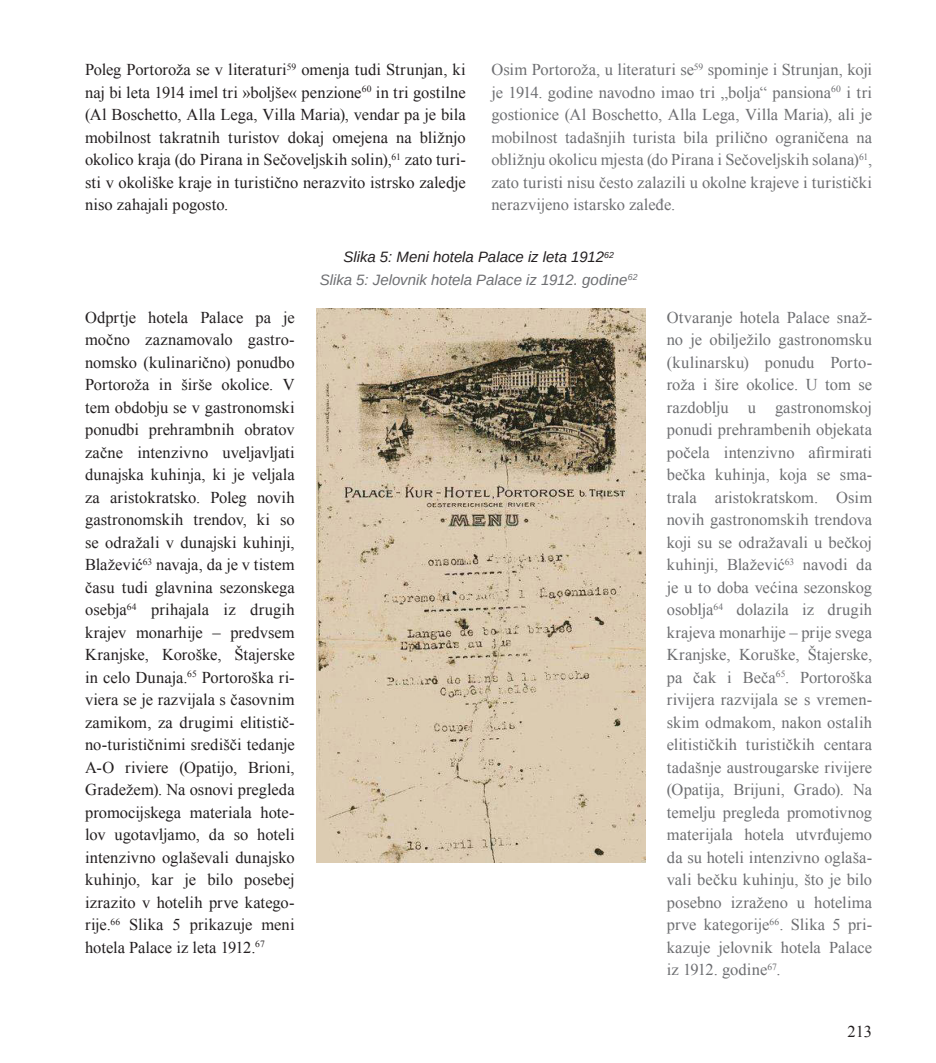
<style>
.page{position:relative;width:936px;height:1063px;background:#fff}
.page>*{position:absolute;margin:0;border:0;box-sizing:border-box;transform-origin:0 0}
.t1{font:16.5px/22.5px "Times New Roman";color:#6d6e71;text-align:justify}
.t2{font:16.5px/22.5px "Times New Roman";color:#231f20;text-align:justify}
.t3{font:italic 15px/22.5px "Arimo";color:#6d6e71;text-align:center}
.s1{color:#231f20}
</style>
<div class="page">
<img style="left:316px;top:308px;width:329px;height:554px">
<p class="t2" style="left:85px;top:58px;width:382px">Poleg Portoroža se v literaturi<sup>59</sup> omenja tudi Strunjan, ki naj bi leta 1914 imel tri »boljše« penzione<sup>60</sup> in tri gostilne (Al Boschetto, Alla Lega, Villa Maria), vendar pa je bila mobilnost takratnih turistov dokaj omejena na bližnjo okolico kraja (do Pirana in Sečoveljskih solin),<sup>61</sup> zato turi&shy;sti v okoliške kraje in turistično nerazvito istrsko zaledje niso zahajali pogosto.</p>
<p class="t1" style="left:491px;top:58px;width:382px">Osim Portoroža, u literaturi se<sup>59</sup> spominje i Strunjan, koji je 1914. godine navodno imao tri „bolja“ pansiona<sup>60</sup> i tri gostionice (Al Boschetto, Alla Lega, Villa Maria), ali je mobilnost tadašnjih turista bila prilično ograničena na obližnju okolicu mjesta (do Pirana i Sečoveljskih solana)<sup>61</sup>, zato turisti nisu često zalazili u okolne krajeve i turistički nerazvijeno istarsko zaleđe.</p>
<p class="t2" style="left:85px;top:306px;width:211px">Odprtje hotela Palace pa je močno zaznamovalo gastro&shy;nomsko (kulinarično) ponudbo Portoroža in širše okolice. V tem obdobju se v gastronomski ponudbi prehrambnih obratov začne intenzivno uveljavljati dunajska kuhinja, ki je veljala za aristokratsko. Poleg novih gastronomskih trendov, ki so se odražali v dunajski kuhinji, Blažević<sup>63</sup> navaja, da je v tistem času tudi glavnina sezonskega osebja<sup>64</sup> prihajala iz drugih krajev monarhije – predvsem Kranjske, Koroške, Štajerske in celo Dunaja.<sup>65</sup> Portoroška ri&shy;viera se je razvijala s časovnim zamikom, za drugimi elitistič&shy;no-turističnimi središči tedanje A-O riviere (Opatijo, Brioni, Gradežem). Na osnovi pregleda promocijskega materiala hote&shy;lov ugotavljamo, da so hoteli intenzivno oglaševali dunajsko kuhinjo, kar je bilo posebej izrazito v hotelih prve katego&shy;rije.<sup>66</sup> Slika 5 prikazuje meni hotela Palace iz leta 1912.<sup>67</sup></p>
<p class="t3" style="left:320px;top:246px;width:319px"><span class="s1">Slika 5: Meni hotela Palace iz leta 1912</span><sup>62<br></sup>Slika 5: Jelovnik hotela Palace iz 1912. godine<sup>62</sup></p>
<p class="t1" style="left:666px;top:306px;width:207px">Otvaranje hotela Palace snaž&shy;no je obilježilo gastronomsku (kulinarsku) ponudu Porto&shy;roža i šire okolice. U tom se razdoblju u gastronomskoj ponudi prehrambenih objekata počela intenzivno afirmirati bečka kuhinja, koja se sma&shy;trala aristokratskom. Osim novih gastronomskih trendova koji su se odražavali u bečkoj kuhinji, Blažević<sup>63</sup> navodi da je u to doba većina sezonskog osoblja<sup>64</sup> dolazila iz drugih krajeva monarhije – prije svega Kranjske, Koruške, Štajerske, pa čak i Beča<sup>65</sup>. Portoroška rivijera razvijala se s vremen&shy;skim odmakom, nakon ostalih elitističkih turističkih centara tadašnje austrougarske rivijere (Opatija, Brijuni, Grado). Na temelju pregleda promotivnog materijala hotela utvrđujemo da su hoteli intenzivno oglaša&shy;vali bečku kuhinju, što je bilo posebno izraženo u hotelima prve kategorije<sup>66</sup>. Slika 5 pri&shy;kazuje jelovnik hotela Palace iz 1912. godine<sup>67</sup>.</p>
<p class="t2" style="left:847px;top:1020px;width:26px">213</p>
</div>
